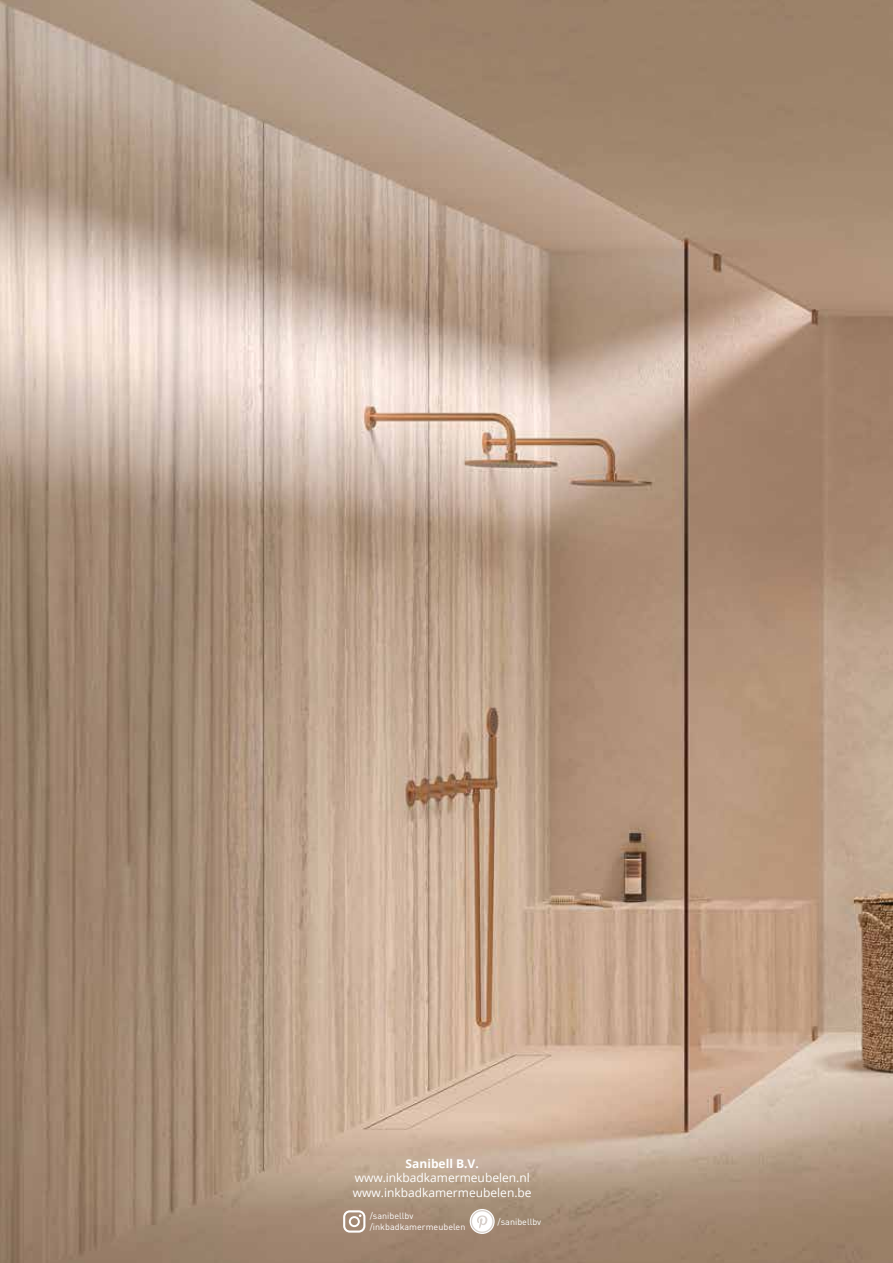
<style>
.page{position:relative;width:893px;height:1263px;background:#fff}
.page>*{position:absolute;margin:0;border:0;box-sizing:border-box;transform-origin:0 0}
.t1{font:12px/14.4px "Open Sans";color:#fff}
.t2{font:700 12px "Open Sans";color:#fff}
.t3{font:9px/11.1px "DIN Pro";color:#fff}
</style>
<div class="page">
<img style="left:0;top:0;width:893px;height:1263px">
<svg style="left:343px;top:1210px;width:22px;height:22px"></svg>
<div style="left:470px;top:1209px;width:25px;height:25px;border:3px solid #fff;border-radius:50%"></div>
<svg style="left:471px;top:1210px;width:23px;height:23px"></svg>
<p class="t2" style="left:406px;top:1155px;width:75px">Sanibell B.V.</p>
<p class="t1" style="left:353px;top:1170px;width:180px">www.inkbadkamermeubelen.nl www.inkbadkamermeubelen.be</p>
<p class="t3" style="left:370px;top:1210px;width:97px">/sanibellbv /inkbadkamermeubelen</p>
<p class="t3" style="left:498px;top:1216px;width:45px">/sanibellbv</p>
</div>
